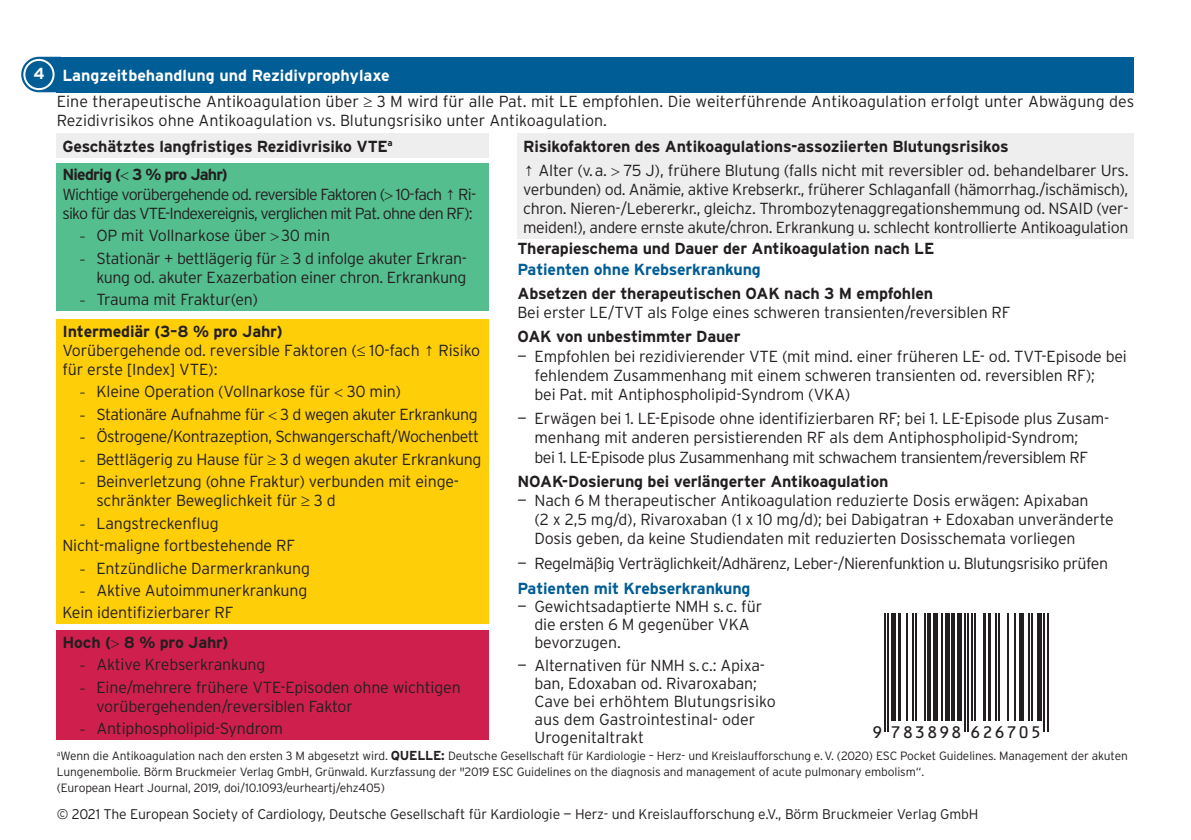
<style>
.page{position:relative;width:1191px;height:840px;background:#fff}
.page>*{position:absolute;margin:0;border:0;box-sizing:border-box;transform-origin:0 0}
.t1{font:18.6px "OCRB10 Pitch BT";letter-spacing:.055em;color:#231f20}
.t2{font:300 16px/19.2px "Interstate";letter-spacing:-.01em;color:#231f20}
.t3{font:700 16px/31.2px "Interstate";letter-spacing:-.01em;color:#231f20;text-align:center}
.t4{font:300 16px "Interstate";letter-spacing:-.03em;color:#231f20}
.t5{font:300 16px/19.2px "Interstate";letter-spacing:-.05em;color:#231f20}
.t6{font:700 16px "Interstate";letter-spacing:-.01em;color:#005d95}
.t7{font:700 16px "Interstate";letter-spacing:-.05em;color:#231f20}
.t8{font:300 14px "Interstate";letter-spacing:-.01em;color:#231f20}
.t9{font:300 12px/16px "Interstate";letter-spacing:-.01em;color:#231f20}
.s1{font-weight:700;color:#fff}
.s2{font-weight:700}
.s3{font-family:"Rotis Semi Sans Pro"}
.s4{font-family:"Rotis Semi Sans Pro";font-weight:300}
.s5{font-weight:300}
.s6{font-weight:700;font-size:13px}
</style>
<div class="page">
<svg style="left:21px;top:57px;width:36px;height:35px"></svg>
<div style="left:57px;top:57px;width:1077px;height:35px;background:#005d95"></div>
<div style="left:24px;top:60px;width:30px;height:29px;background:#005d95;border-radius:50%"></div>
<div style="left:23px;top:59px;width:32px;height:31px;border:2px solid #fff;border-radius:50%"></div>
<div style="left:57px;top:133px;width:432px;height:24px;background:#eeeeef"></div>
<div style="left:517px;top:133px;width:617px;height:106px;background:#eeeeef"></div>
<div style="left:57px;top:163px;width:432px;height:148px;background:#55be8e"></div>
<div style="left:57px;top:319px;width:432px;height:304px;background:#fece08"></div>
<div style="left:57px;top:630px;width:432px;height:109px;background:#cf1f4d"></div>
<hr style="left:884px;top:613px;width:1px;height:118px;background:#231f20">
<hr style="left:887px;top:613px;width:2px;height:118px;background:#231f20">
<div style="left:891px;top:613px;width:5px;height:107px;background:#231f20"></div>
<hr style="left:898px;top:613px;width:3px;height:107px;background:#231f20">
<hr style="left:906px;top:613px;width:2px;height:107px;background:#231f20">
<hr style="left:912px;top:613px;width:1px;height:107px;background:#231f20">
<hr style="left:915px;top:613px;width:2px;height:107px;background:#231f20">
<hr style="left:924px;top:613px;width:1px;height:107px;background:#231f20">
<hr style="left:927px;top:613px;width:3px;height:107px;background:#231f20">
<div style="left:932px;top:613px;width:5px;height:107px;background:#231f20"></div>
<hr style="left:941px;top:613px;width:1px;height:107px;background:#231f20">
<hr style="left:945px;top:613px;width:4px;height:107px;background:#231f20">
<hr style="left:951px;top:613px;width:4px;height:107px;background:#231f20">
<hr style="left:957px;top:613px;width:4px;height:107px;background:#231f20">
<hr style="left:964px;top:613px;width:1px;height:118px;background:#231f20">
<hr style="left:967px;top:613px;width:1px;height:118px;background:#231f20">
<hr style="left:970px;top:613px;width:2px;height:107px;background:#231f20">
<hr style="left:974px;top:613px;width:1px;height:107px;background:#231f20">
<hr style="left:983px;top:613px;width:3px;height:107px;background:#231f20">
<hr style="left:988px;top:613px;width:3px;height:107px;background:#231f20">
<hr style="left:995px;top:613px;width:1px;height:107px;background:#231f20">
<hr style="left:998px;top:613px;width:2px;height:107px;background:#231f20">
<hr style="left:1007px;top:613px;width:1px;height:107px;background:#231f20">
<hr style="left:1014px;top:613px;width:1px;height:107px;background:#231f20">
<div style="left:1019px;top:613px;width:5px;height:107px;background:#231f20"></div>
<hr style="left:1028px;top:613px;width:1px;height:107px;background:#231f20">
<hr style="left:1031px;top:613px;width:1px;height:107px;background:#231f20">
<div style="left:1036px;top:613px;width:5px;height:107px;background:#231f20"></div>
<hr style="left:1043px;top:613px;width:1px;height:118px;background:#231f20">
<hr style="left:1047px;top:613px;width:1px;height:118px;background:#231f20">
<p class="t2" style="left:57px;top:62px;width:1079px;line-height:26.2px;text-indent:-23px"><span class="s1">4 Langzeitbehandlung und Rezidivprophylaxe<br></span>Eine therapeutische Antikoagulation über ≥ 3 M wird für alle Pat. mit LE empfohlen. Die weiterführende Antikoagulation erfolgt unter Abwägung des</p>
<p class="t2" style="left:62px;top:108px;width:546px;line-height:25px;text-indent:-6px">Rezidivrisikos ohne Antikoagulation vs. Blutungsrisiko unter Antikoagulation.<br><span class="s2">Geschätztes langfristiges Rezidivrisiko VTE</span><sup>a</sup></p>
<p class="t3" style="left:523px;top:130px;width:487px">Risikofaktoren des Antikoagulations-assoziierten Blutungsrisikos</p>
<p class="t2" style="left:523px;top:160px;width:607px;text-align:justify;text-indent:15px">Alter (v.a. 75 J), frühere Blutung (falls nicht mit reversibler od. behandelbarer Urs. verbunden) od. Anämie, aktive Krebserkr., früherer Schlaganfall (hämorrhag./ischämisch), chron. Nieren-/Lebererkr., gleichz. Thrombozytenaggregationshemmung od. NSAID (ver&shy;meiden!), andere ernste akute/chron. Erkrankung u. schlecht kontrollierte Antikoagulation</p>
<p class="t3" style="left:517px;top:233px;width:418px">Therapieschema und Dauer der Antikoagulation nach LE</p>
<p class="t6" style="left:517px;top:260px;width:245px">Patienten ohne Krebserkrankung</p>
<p class="t3" style="left:517px;top:278px;width:417px">Absetzen der therapeutischen OAK nach 3 M empfohlen</p>
<p class="t2" style="left:517px;top:303px;width:494px">Bei erster LE/TVT als Folge eines schweren transienten/reversiblen RF</p>
<p class="t3" style="left:517px;top:321px;width:224px">OAK von unbestimmter Dauer</p>
<p class="t2" style="left:534px;top:346px;width:594px;text-indent:-17px">— Empfohlen bei rezidivierender VTE (mit mind. einer früheren LE- od. TVT-Episode bei fehlendem Zusammenhang mit einem schweren transienten od. reversiblen RF);<br>bei Pat. mit Antiphospholipid-Syndrom (VKA)</p>
<p class="t2" style="left:534px;top:408px;width:576px;text-indent:-17px">— Erwägen bei 1. LE-Episode ohne identifizierbaren RF; bei 1. LE-Episode plus Zusam&shy;menhang mit anderen persistierenden RF als dem Antiphospholipid-Syndrom;<br>bei 1. LE-Episode plus Zusammenhang mit schwachem transientem/reversiblem RF</p>
<p class="t3" style="left:517px;top:465px;width:372px">NOAK-Dosierung bei verlängerter Antikoagulation</p>
<p class="t2" style="left:534px;top:490px;width:581px;text-indent:-17px">— Nach 6 M therapeutischer Antikoagulation reduzierte Dosis erwägen: Apixaban<br>(2 x 2,5 mg/d), Rivaroxaban (1 x 10 mg/d); bei Dabigatran + Edoxaban unveränderte<br>Dosis geben, da keine Studiendaten mit reduzierten Dosisschemata vorliegen</p>
<p class="t4" style="left:517px;top:554px;width:592px">— Regelmäßig Verträglichkeit/Adhärenz, Leber-/Nierenfunktion u. Blutungsrisiko prüfen</p>
<p class="t6" style="left:517px;top:579px;width:235px">Patienten mit Krebserkrankung</p>
<p class="t2" style="left:534px;top:597px;width:229px;line-height:18px;text-indent:-17px">— Gewichtsadaptierte NMH s.c. für die ersten 6 M gegenüber VKA bevorzugen.</p>
<p class="t2" style="left:534px;top:656px;width:243px;line-height:18px;text-indent:-17px">— Alternativen für NMH s.c.: Apixa&shy;ban, Edoxaban od. Rivaroxaban;<br>Cave bei erhöhtem Blutungsrisiko aus dem Gastrointestinal- oder<br>Urogenitaltrakt</p>
<p class="t7" style="left:62px;top:166px;width:167px">Niedrig ( 3 % pro Jahr)</p>
<p class="t5" style="left:62px;top:184px;width:415px">Wichtige vorübergehende od. reversible Faktoren ( 10-fach Ri&shy;siko für das VTE-Indexereignis, verglichen mit Pat. ohne den RF):</p>
<p class="t2" style="left:79px;top:226px;width:252px"><span class="s3">-</span> OP mit Vollnarkose über 30 min</p>
<p class="t2" style="left:79px;top:248px;width:389px;text-align:right"><span class="s3">-</span> Stationär + bettlägerig für ≥ 3 d infolge akuter Erkran&shy;kung od. akuter Exazerbation einer chron. Erkrankung</p>
<p class="t3" style="left:62px;top:284px;width:222px"><span class="s4">-</span> <span class="s5">Trauma mit Fraktur(en)<br></span>Intermediär (3–8 % pro Jahr)</p>
<p class="t2" style="left:62px;top:340px;width:419px">Vorübergehende od. reversible Faktoren (≤ 10-fach Risiko für erste [Index] VTE):</p>
<p class="t2" style="left:79px;top:382px;width:323px"><span class="s3">-</span> Kleine Operation (Vollnarkose für 30 min)</p>
<p class="t4" style="left:79px;top:405px;width:400px"><span class="s3">-</span> Stationäre Aufnahme für 3 d wegen akuter Erkrankung</p>
<p class="t4" style="left:79px;top:427px;width:401px"><span class="s3">-</span> Östrogene/Kontrazeption, Schwangerschaft/Wochenbett</p>
<p class="t2" style="left:79px;top:449px;width:403px"><span class="s3">-</span> Bettlägerig zu Hause für ≥ 3 d wegen akuter Erkrankung</p>
<p class="t2" style="left:96px;top:471px;width:364px;text-indent:-17px"><span class="s3">-</span> Beinverletzung (ohne Fraktur) verbunden mit einge&shy;schränkter Beweglichkeit für ≥ 3 d</p>
<p class="t2" style="left:62px;top:511px;width:234px;line-height:22.4px;text-indent:17px"><span class="s3">-</span> Langstreckenflug<br>Nicht-maligne fortbestehende RF</p>
<p class="t2" style="left:79px;top:558px;width:232px"><span class="s3">-</span> Entzündliche Darmerkrankung</p>
<p class="t2" style="left:62px;top:578px;width:246px;line-height:22.4px;text-indent:17px"><span class="s3">-</span> Aktive Autoimmunerkrankung<br>Kein identifizierbarer RF</p>
<p class="t3" style="left:62px;top:626px;width:167px">Hoch ( 8 % pro Jahr)</p>
<p class="t2" style="left:79px;top:654px;width:187px"><span class="s3">-</span> Aktive Krebserkrankung</p>
<p class="t2" style="left:96px;top:677px;width:366px;text-indent:-17px"><span class="s3">-</span> Eine/mehrere frühere VTE-Episoden ohne wichtigen vorübergehenden/reversiblen Faktor</p>
<p class="t2" style="left:79px;top:718px;width:205px"><span class="s3">-</span> Antiphospholipid-Syndrom</p>
<p class="t1" style="left:872px;top:723px;width:171px">9 783898 626705</p>
<p class="t9" style="left:57px;top:747px;width:1072px"><sup>a</sup>Wenn die Antikoagulation nach den ersten 3 M abgesetzt wird. <span class="s6">QUELLE:</span> Deutsche Gesellschaft für Kardiologie – Herz- und Kreislaufforschung e.V. (2020) ESC Pocket Guidelines. Management der akuten<br>Lungenembolie. Börm Bruckmeier Verlag GmbH, Grünwald. Kurzfassung der "2019 ESC Guidelines on the diagnosis and management of acute pulmonary embolism“.<br>(European Heart Journal, 2019, doi/10.1093/eurheartj/ehz405)</p>
<p class="t8" style="left:57px;top:806px;width:923px">© 2021 The European Society of Cardiology, Deutsche Gesellschaft für Kardiologie — Herz- und Kreislaufforschung e.V., Börm Bruckmeier Verlag GmbH</p>
</div>
